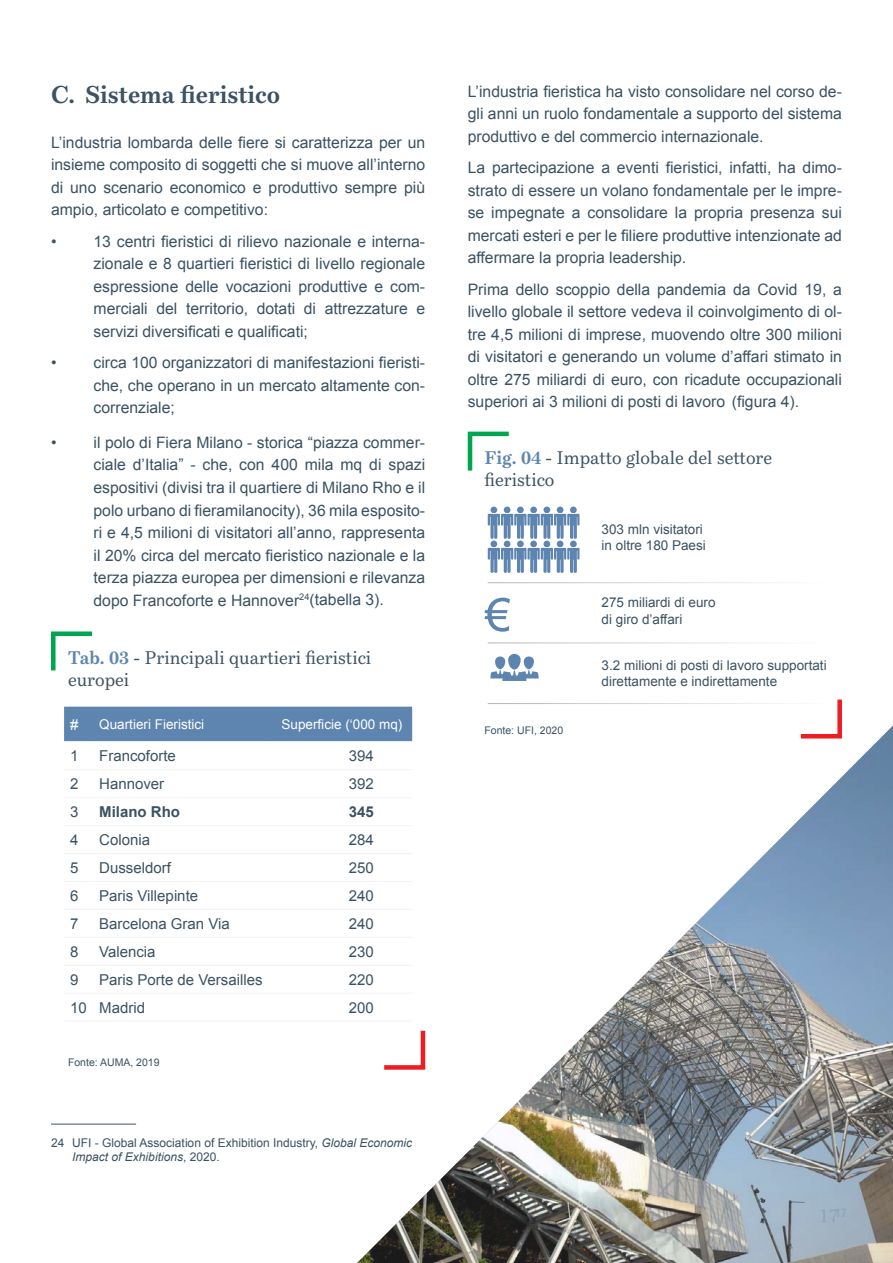
<style>
.page{position:relative;width:893px;height:1263px;background:#fff}
.page>*{position:absolute;margin:0;border:0;box-sizing:border-box;transform-origin:0 0}
.List_Paragraph{font:700 24px "Bressay";color:#3b5262}
.t1{font:18px/21.6px "Bressay";color:#3b5262}
.List_Paragraph-2{font:15.75px/22.5px "Arial";color:#3b5262;text-align:justify}
.t2{font:15px "Arial";color:#3b5262}
.t3{font:700 15px "Arial";color:#3b5262}
.t4{font:15px "Arial";color:#fff}
.t5{font:13.5px/16.5px "Arial";color:#3b5262}
.t6{font:13.5px "Arial";color:#fff}
.note{font:12px/14.4px "Arial";color:#3b5262}
.t7{font:10.5px "Arial";color:#3b5262}
.s1{font-weight:700;color:#5e85b0}
.s2{font-style:italic}
</style>
<div class="page">
<hr style="left:51px;top:1124px;width:85px;height:1px;background:#3b5262">
<svg style="left:51px;top:631px;width:42px;height:40px"></svg>
<div style="left:64px;top:707px;width:259px;height:35px;background:#5e85b0"></div>
<hr style="left:93px;top:741px;width:179px;height:1px;background:#f2f3f3">
<hr style="left:272px;top:741px;width:140px;height:1px;background:#f2f3f3">
<hr style="left:93px;top:769px;width:179px;height:1px;background:#f2f3f3">
<hr style="left:272px;top:769px;width:140px;height:1px;background:#f2f3f3">
<svg style="left:65px;top:797px;width:28px;height:1px"></svg>
<hr style="left:93px;top:797px;width:179px;height:1px;background:#f2f3f3">
<hr style="left:272px;top:797px;width:140px;height:1px;background:#f2f3f3">
<svg style="left:64px;top:825px;width:29px;height:1px"></svg>
<hr style="left:93px;top:825px;width:179px;height:1px;background:#f2f3f3">
<hr style="left:272px;top:825px;width:140px;height:1px;background:#f2f3f3">
<svg style="left:64px;top:853px;width:29px;height:1px"></svg>
<hr style="left:93px;top:853px;width:179px;height:1px;background:#f2f3f3">
<hr style="left:272px;top:853px;width:140px;height:1px;background:#f2f3f3">
<svg style="left:64px;top:881px;width:29px;height:1px"></svg>
<hr style="left:93px;top:881px;width:179px;height:1px;background:#f2f3f3">
<hr style="left:272px;top:881px;width:140px;height:1px;background:#f2f3f3">
<svg style="left:64px;top:909px;width:29px;height:1px"></svg>
<hr style="left:93px;top:909px;width:179px;height:1px;background:#f2f3f3">
<hr style="left:272px;top:909px;width:140px;height:1px;background:#f2f3f3">
<svg style="left:65px;top:937px;width:28px;height:1px"></svg>
<hr style="left:93px;top:937px;width:179px;height:1px;background:#f2f3f3">
<hr style="left:272px;top:937px;width:140px;height:1px;background:#f2f3f3">
<hr style="left:93px;top:965px;width:179px;height:1px;background:#f2f3f3">
<hr style="left:272px;top:965px;width:140px;height:1px;background:#f2f3f3">
<hr style="left:93px;top:993px;width:179px;height:1px;background:#f2f3f3">
<hr style="left:272px;top:993px;width:140px;height:1px;background:#f2f3f3">
<hr style="left:93px;top:1021px;width:179px;height:1px;background:#f2f3f3">
<hr style="left:272px;top:1021px;width:140px;height:1px;background:#f2f3f3">
<svg style="left:323px;top:703px;width:165px;height:38px;fill:#5e85b0"></svg>
<img style="left:355px;top:724px;width:538px;height:539px">
<svg style="left:467px;top:431px;width:42px;height:40px"></svg>
<svg style="left:796px;top:699px;width:48px;height:42px"></svg>
<svg style="left:488px;top:507px;width:92px;height:66px"></svg>
<svg style="left:484px;top:598px;width:26px;height:34px"></svg>
<svg style="left:490px;top:654px;width:49px;height:27px"></svg>
<hr style="left:488px;top:582px;width:337px;height:1px;background:#b4b5b8">
<hr style="left:488px;top:642px;width:337px;height:1px;background:#b4b5b8">
<hr style="left:488px;top:703px;width:337px;height:1px;background:#b4b5b8">
<p class="List_Paragraph" style="left:51px;top:80px;width:231px">C. Sistema fieristico</p>
<p class="List_Paragraph-2" style="left:51px;top:131px;width:376px">L’industria lombarda delle fiere si caratterizza per un insieme composito di soggetti che si muove all’interno di uno scenario economico e produttivo sempre più ampio, articolato e competitivo:</p>
<p class="List_Paragraph-2" style="left:94px;top:230px;width:333px;text-indent:-43px">• 13 centri fieristici di rilievo nazionale e interna&shy;zionale e 8 quartieri fieristici di livello regionale espressione delle vocazioni produttive e com&shy;merciali del territorio, dotati di attrezzature e servizi diversificati e qualificati;</p>
<p class="List_Paragraph-2" style="left:94px;top:352px;width:333px;text-indent:-43px">• circa 100 organizzatori di manifestazioni fieristi&shy;che, che operano in un mercato altamente con&shy;correnziale;</p>
<p class="List_Paragraph-2" style="left:94px;top:431px;width:333px;text-indent:-43px">• il polo di Fiera Milano - storica “piazza commer&shy;ciale d’Italia” - che, con 400 mila mq di spazi espositivi (divisi tra il quartiere di Milano Rho e il polo urbano di fieramilanocity), 36 mila esposito&shy;ri e 4,5 milioni di visitatori all’anno, rappresenta il 20% circa del mercato fieristico nazionale e la terza piazza europea per dimensioni e rilevanza dopo Francoforte e Hannover<sup>24</sup>(tabella 3).</p>
<p class="t1" style="left:68px;top:647px;width:305px"><span class="s1">Tab. 03</span> - Principali quartieri fieristici europei</p>
<p class="t4" style="left:70px;top:714px;width:10px">#</p>
<p class="t6" style="left:99px;top:715px;width:107px">Quartieri Fieristici</p>
<p class="t6" style="left:282px;top:715px;width:122px">Superficie (‘000 mq)</p>
<p class="t2" style="left:70px;top:746px;width:10px">1</p>
<p class="t2" style="left:99px;top:746px;width:78px">Francoforte</p>
<p class="t2" style="left:349px;top:746px;width:27px">394</p>
<p class="t2" style="left:70px;top:774px;width:10px">2</p>
<p class="t2" style="left:99px;top:774px;width:67px">Hannover</p>
<p class="t2" style="left:349px;top:774px;width:27px">392</p>
<p class="t2" style="left:70px;top:802px;width:10px">3</p>
<p class="t3" style="left:99px;top:802px;width:82px">Milano Rho</p>
<p class="t3" style="left:349px;top:802px;width:27px">345</p>
<p class="t2" style="left:70px;top:830px;width:10px">4</p>
<p class="t2" style="left:99px;top:830px;width:52px">Colonia</p>
<p class="t2" style="left:349px;top:830px;width:27px">284</p>
<p class="t2" style="left:70px;top:858px;width:10px">5</p>
<p class="t2" style="left:99px;top:858px;width:73px">Dusseldorf</p>
<p class="t2" style="left:349px;top:858px;width:27px">250</p>
<p class="t2" style="left:70px;top:886px;width:10px">6</p>
<p class="t2" style="left:99px;top:886px;width:100px">Paris Villepinte</p>
<p class="t2" style="left:349px;top:886px;width:27px">240</p>
<p class="t2" style="left:70px;top:914px;width:10px">7</p>
<p class="t2" style="left:99px;top:914px;width:132px">Barcelona Gran Via</p>
<p class="t2" style="left:349px;top:914px;width:27px">240</p>
<p class="t2" style="left:70px;top:942px;width:10px">8</p>
<p class="t2" style="left:99px;top:942px;width:58px">Valencia</p>
<p class="t2" style="left:349px;top:942px;width:27px">230</p>
<p class="t2" style="left:70px;top:969px;width:10px">9</p>
<p class="t2" style="left:99px;top:969px;width:165px">Paris Porte de Versailles</p>
<p class="t2" style="left:349px;top:969px;width:27px">220</p>
<p class="t2" style="left:70px;top:997px;width:18px">10</p>
<p class="t2" style="left:99px;top:997px;width:47px">Madrid</p>
<p class="t2" style="left:349px;top:997px;width:27px">200</p>
<p class="t7" style="left:68px;top:1055px;width:93px">Fonte: AUMA, 2019</p>
<p class="note" style="left:72px;top:1136px;width:341px;text-indent:-21px">24 UFI - Global Association of Exhibition Industry, <span class="s2">Global Economic<br>Impact of Exhibitions</span>, 2020.</p>
<p class="List_Paragraph-2" style="left:468px;top:80px;width:376px">L’industria fieristica ha visto consolidare nel corso de&shy;gli anni un ruolo fondamentale a supporto del sistema produttivo e del commercio internazionale.</p>
<p class="List_Paragraph-2" style="left:468px;top:156px;width:376px">La partecipazione a eventi fieristici, infatti, ha dimo&shy;strato di essere un volano fondamentale per le impre&shy;se impegnate a consolidare la propria presenza sui mercati esteri e per le filiere produttive intenzionate ad affermare la propria leadership.</p>
<p class="List_Paragraph-2" style="left:468px;top:278px;width:376px">Prima dello scoppio della pandemia da Covid 19, a livello globale il settore vedeva il coinvolgimento di ol&shy;tre 4,5 milioni di imprese, muovendo oltre 300 milioni di visitatori e generando un volume d’affari stimato in oltre 275 miliardi di euro, con ricadute occupazionali superiori ai 3 milioni di posti di lavoro<sup>24</sup> (figura 4).</p>
<p class="t1" style="left:485px;top:447px;width:289px"><span class="s1">Fig. 04</span> - Impatto globale del settore fieristico</p>
<p class="t5" style="left:602px;top:521px;width:106px">303 mln visitatori in oltre 180 Paesi</p>
<p class="t7" style="left:484px;top:723px;width:80px">Fonte: UFI, 2020</p>
<p class="t5" style="left:602px;top:595px;width:116px">275 miliardi di euro</p>
<p class="t5" style="left:602px;top:611px;width:82px">di giro d’affari</p>
<p class="t5" style="left:602px;top:657px;width:227px">3.2 milioni di posti di lavoro supportati direttamente e indirettamente</p>
</div>
